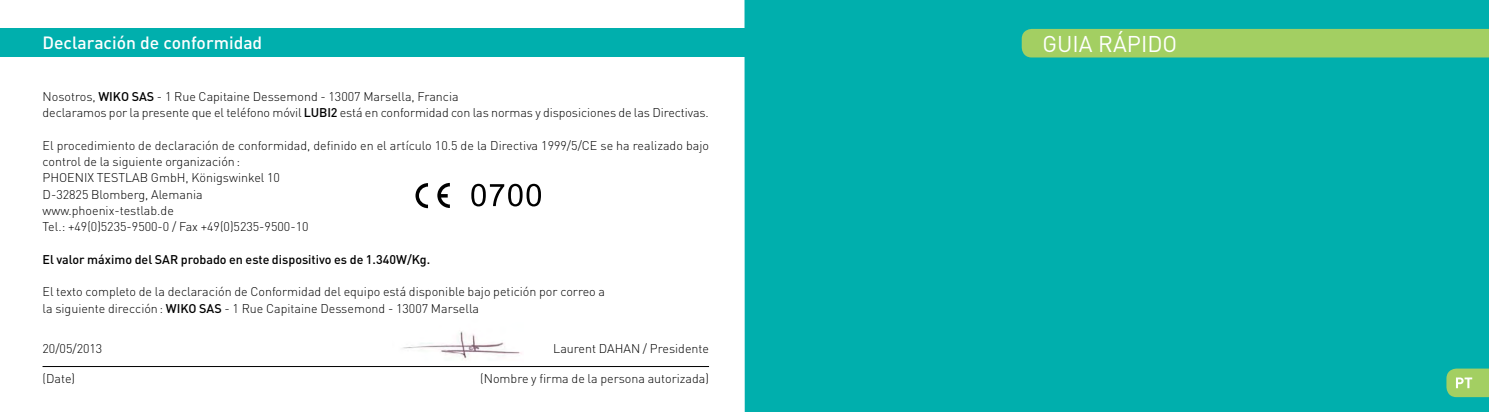
<style>
.page{position:relative;width:1489px;height:412px;background:#fff}
.page>*{position:absolute;margin:0;border:0;box-sizing:border-box;transform-origin:0 0}
.t1{font:22.5px "DIN";color:#fff}
.t2{font:500 17.5px "DIN";color:#fff}
.t3{font:300 12.5px/16.2px "DIN";color:#000}
.t4{font:500 12.5px "DIN";color:#000}
.s1{font-weight:500}
</style>
<div class="page">
<svg style="left:415px;top:183px;width:13px;height:25px"></svg>
<svg style="left:437px;top:182px;width:13px;height:26px"></svg>
<svg style="left:471px;top:183px;width:70px;height:23px"></svg>
<img style="left:403px;top:331px;width:119px;height:29px">
<hr style="left:43px;top:365px;width:666px;height:1px;background:#000">
<div style="left:0;top:28px;width:765px;height:29px;background:#00afad"></div>
<div style="left:744px;top:0;width:744px;height:411px;background:#00afad"></div>
<div style="left:1021px;top:29px;width:467px;height:28px;background:#a3cf62"></div>
<svg style="left:1446px;top:368px;width:42px;height:28px"></svg>
<h2 class="t2" style="left:43px;top:31px;width:221px">Declaración de conformidad</h2>
<h1 class="t1" style="left:1042px;top:30px;width:136px">GUIA RÁPIDO</h1>
<p class="t3" style="left:43px;top:88px;width:668px">Nosotros, <span class="s1">WIKO SAS</span> - 1 Rue Capitaine Dessemond - 13007 Marsella, Francia<br>declaramos por la presente que el teléfono móvil <span class="s1">LUBI2</span> está en conformidad con las normas y disposiciones de las Directivas.</p>
<p class="t3" style="left:43px;top:137px;width:668px">El procedimiento de declaración de conformidad, definido en el artículo 10.5 de la Directiva 1999/5/CE se ha realizado bajo control de la siguiente organización:<br>PHOENIX TESTLAB GmbH, Königswinkel 10<br>D-32825 Blomberg, Alemania<br>www.phoenix-testlab.de<br>Tel.: +49(0)5235-9500-0 / Fax +49(0)5235-9500-10</p>
<p class="t4" style="left:43px;top:251px;width:389px">El valor máximo del SAR probado en este dispositivo es de 1.340W/Kg.</p>
<p class="t3" style="left:43px;top:283px;width:564px">El texto completo de la declaración de Conformidad del equipo está disponible bajo petición por correo a la siguiente dirección: <span class="s1">WIKO SAS</span> - 1 Rue Capitaine Dessemond - 13007 Marsella</p>
<p class="t3" style="left:43px;top:339px;width:61px">20/05/2013</p>
<p class="t3" style="left:43px;top:369px;width:34px">(Date)</p>
<p class="t3" style="left:553px;top:339px;width:157px">Laurent DAHAN / Presidente</p>
<p class="t3" style="left:480px;top:369px;width:230px">(Nombre y firma de la persona autorizada)</p>
</div>
